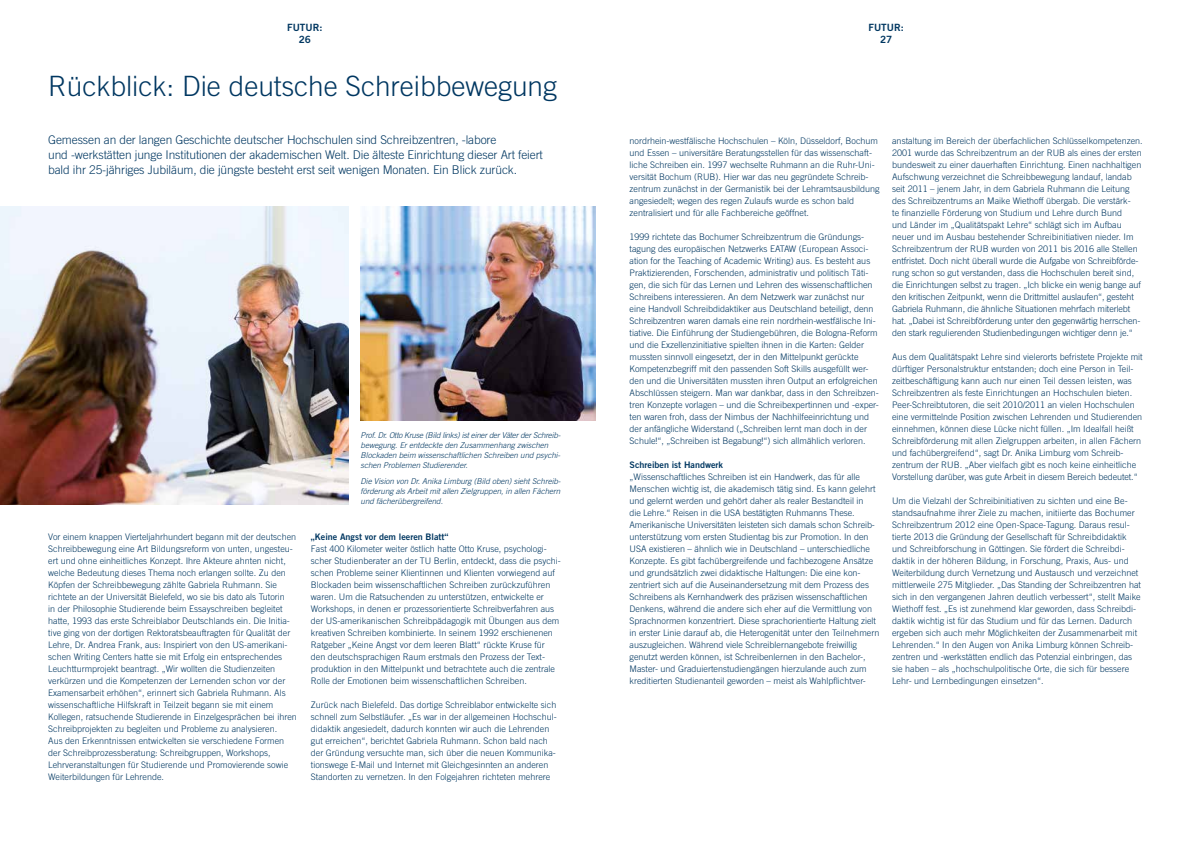
<style>
.page{position:relative;width:1191px;height:842px;background:#fff}
.page>*{position:absolute;margin:0;border:0;box-sizing:border-box;transform-origin:0 0}
.t1{font:300 28px "Trade Gothic";color:#003761}
.t2{font:300 12px/15px "Trade Gothic";letter-spacing:-.01em;color:#003761}
.t3{font:10px/12px "Trade Gothic Bold Two";color:#003761;text-align:center}
.t4{font:300 9px/12px "Trade Gothic";color:#003761}
.t5{font:9px "Trade Gothic Bold Two";color:#003761}
.t6{font:italic 300 8px/10px "Trade Gothic";color:#003761}
</style>
<div class="page">
<img style="left:0;top:207px;width:348px;height:297px">
<img style="left:360px;top:207px;width:235px;height:213px">
<p class="t3" style="left:287px;top:21px;width:37px">FUTUR:<br>26</p>
<p class="t3" style="left:868px;top:21px;width:37px">FUTUR:<br>27</p>
<h1 class="t1" style="left:48px;top:69px;width:510px">Rückblick: Die deutsche Schreibbewegung</h1>
<p class="t2" style="left:48px;top:132px;width:496px">Gemessen an der langen Geschichte deutscher Hochschulen sind Schreibzentren, -labore<br>und -werkstätten junge Institutionen der akademischen Welt. Die älteste Einrichtung dieser Art feiert bald ihr 25-jähriges Jubiläum, die jüngste besteht erst seit wenigen Monaten. Ein Blick zurück.</p>
<p class="t4" style="left:48px;top:531px;width:250px">Vor einem knappen Vierteljahrhundert begann mit der deutschen Schreibbewegung eine Art Bildungsreform von unten, ungesteu&shy;ert und ohne einheitliches Konzept. Ihre Akteure ahnten nicht, welche Bedeutung dieses Thema noch erlangen sollte. Zu den Köpfen der Schreibbewegung zählte Gabriela Ruhmann. Sie richtete an der Universität Bielefeld, wo sie bis dato als Tutorin<br>in der Philosophie Studierende beim Essayschreiben begleitet hatte, 1993 das erste Schreiblabor Deutschlands ein. Die Initia&shy;tive ging von der dortigen Rektoratsbeauftragten für Qualität der Lehre, Dr. Andrea Frank, aus: Inspiriert von den US-amerikani&shy;schen Writing Centers hatte sie mit Erfolg ein entsprechendes Leuchtturmprojekt beantragt. „Wir wollten die Studienzeiten verkürzen und die Kompetenzen der Lernenden schon vor der Examensarbeit erhöhen“, erinnert sich Gabriela Ruhmann. Als wissenschaftliche Hilfskraft in Teilzeit begann sie mit einem Kollegen, ratsuchende Studierende in Einzelgesprächen bei ihren Schreibprojekten zu begleiten und Probleme zu analysieren.<br>Aus den Erkenntnissen entwickelten sie verschiedene Formen der Schreibprozessberatung: Schreibgruppen, Workshops, Lehrveranstaltungen für Studierende und Promovierende sowie Weiterbildungen für Lehrende.</p>
<p class="t6" style="left:360px;top:430px;width:201px">Prof. Dr. Otto Kruse (Bild links) ist einer der Väter der Schreib&shy;bewegung. Er entdeckte den Zusammenhang zwischen Blockaden beim wissenschaftlichen Schreiben und psychi&shy;schen Problemen Studierender.</p>
<p class="t6" style="left:360px;top:476px;width:202px;text-align:justify">Die Vision von Dr. Anika Limburg (Bild oben) sieht Schreib&shy;förderung als Arbeit mit allen Zielgruppen, in allen Fächern und fächerübergreifend.</p>
<p class="t5" style="left:311px;top:531px;width:139px">„Keine Angst vor dem leeren Blatt“</p>
<p class="t4" style="left:311px;top:543px;width:252px">Fast 400 Kilometer weiter östlich hatte Otto Kruse, psychologi&shy;scher Studienberater an der TU Berlin, entdeckt, dass die psychi&shy;schen Probleme seiner Klientinnen und Klienten vorwiegend auf Blockaden beim wissenschaftlichen Schreiben zurückzuführen waren. Um die Ratsuchenden zu unterstützen, entwickelte er Workshops, in denen er prozessorientierte Schreibverfahren aus der US-amerikanischen Schreibpädagogik mit Übungen aus dem kreativen Schreiben kombinierte. In seinem 1992 erschienenen Ratgeber „Keine Angst vor dem leeren Blatt“ rückte Kruse für den deutschsprachigen Raum erstmals den Prozess der Text&shy;produktion in den Mittelpunkt und betrachtete auch die zentrale Rolle der Emotionen beim wissenschaftlichen Schreiben.</p>
<p class="t4" style="left:311px;top:699px;width:247px">Zurück nach Bielefeld. Das dortige Schreiblabor entwickelte sich schnell zum Selbstläufer. „Es war in der allgemeinen Hochschul&shy;didaktik angesiedelt, dadurch konnten wir auch die Lehrenden gut erreichen“, berichtet Gabriela Ruhmann. Schon bald nach der Gründung versuchte man, sich über die neuen Kommunika&shy;tionswege E-Mail und Internet mit Gleichgesinnten an anderen Standorten zu vernetzen. In den Folgejahren richteten mehrere</p>
<p class="t4" style="left:629px;top:135px;width:252px">nordrhein-westfälische Hochschulen – Köln, Düsseldorf, Bochum und Essen – universitäre Beratungsstellen für das wissenschaft&shy;liche Schreiben ein. 1997 wechselte Ruhmann an die Ruhr-Uni&shy;versität Bochum (RUB). Hier war das neu gegründete Schreib&shy;zentrum zunächst in der Germanistik bei der Lehramtsausbildung angesiedelt; wegen des regen Zulaufs wurde es schon bald zentralisiert und für alle Fachbereiche geöffnet.</p>
<p class="t4" style="left:629px;top:231px;width:251px">1999 richtete das Bochumer Schreibzentrum die Gründungs&shy;tagung des europäischen Netzwerks EATAW (European Associ&shy;ation for the Teaching of Academic Writing) aus. Es besteht aus Praktizierenden, Forschenden, administrativ und politisch Täti&shy;gen, die sich für das Lernen und Lehren des wissenschaftlichen Schreibens interessieren. An dem Netzwerk war zunächst nur eine Handvoll Schreibdidaktiker aus Deutschland beteiligt, denn Schreibzentren waren damals eine rein nordrhein-westfälische Ini&shy;tiative. Die Einführung der Studiengebühren, die Bologna-Reform und die Exzellenzinitiative spielten ihnen in die Karten: Gelder mussten sinnvoll eingesetzt, der in den Mittelpunkt gerückte Kompetenzbegriff mit den passenden Soft Skills ausgefüllt wer&shy;den und die Universitäten mussten ihren Output an erfolgreichen Abschlüssen steigern. Man war dankbar, dass in den Schreibzen&shy;tren Konzepte vorlagen – und die Schreibexpertinnen und -exper&shy;ten waren froh, dass der Nimbus der Nachhilfeeinrichtung und der anfängliche Widerstand („Schreiben lernt man doch in der Schule!“, „Schreiben ist Begabung!“) sich allmählich verloren.</p>
<p class="t5" style="left:629px;top:459px;width:95px">Schreiben ist Handwerk</p>
<p class="t4" style="left:629px;top:471px;width:251px">„Wissenschaftliches Schreiben ist ein Handwerk, das für alle Menschen wichtig ist, die akademisch tätig sind. Es kann gelehrt und gelernt werden und gehört daher als realer Bestandteil in<br>die Lehre.“ Reisen in die USA bestätigten Ruhmanns These.<br>Amerikanische Universitäten leisteten sich damals schon Schreib&shy;unterstützung vom ersten Studientag bis zur Promotion. In den USA existieren – ähnlich wie in Deutschland – unterschiedliche Konzepte. Es gibt fachübergreifende und fachbezogene Ansätze und grundsätzlich zwei didaktische Haltungen: Die eine kon&shy;zentriert sich auf die Auseinandersetzung mit dem Prozess des Schreibens als Kernhandwerk des präzisen wissenschaftlichen Denkens, während die andere sich eher auf die Vermittlung von Sprachnormen konzentriert. Diese sprachorientierte Haltung zielt in erster Linie darauf ab, die Heterogenität unter den Teilnehmern auszugleichen. Während viele Schreiblernangebote freiwillig genutzt werden können, ist Schreibenlernen in den Bachelor-, Master- und Graduiertenstudiengängen hierzulande auch zum kreditierten Studienanteil geworden – meist als Wahlpflichtver-</p>
<p class="t4" style="left:892px;top:135px;width:252px">anstaltung im Bereich der überfachlichen Schlüsselkompetenzen.<br>2001 wurde das Schreibzentrum an der RUB als eines der ersten bundesweit zu einer dauerhaften Einrichtung. Einen nachhaltigen Aufschwung verzeichnet die Schreibbewegung landauf, landab seit 2011 – jenem Jahr, in dem Gabriela Ruhmann die Leitung des Schreibzentrums an Maike Wiethoff übergab. Die verstärk-<br>te finanzielle Förderung von Studium und Lehre durch Bund<br>und Länder im „Qualitätspakt Lehre“ schlägt sich im Aufbau neuer und im Ausbau bestehender Schreibinitiativen nieder. Im Schreibzentrum der RUB wurden von 2011 bis 2016 alle Stellen entfristet. Doch nicht überall wurde die Aufgabe von Schreibförde&shy;rung schon so gut verstanden, dass die Hochschulen bereit sind, die Einrichtungen selbst zu tragen. „Ich blicke ein wenig bange auf den kritischen Zeitpunkt, wenn die Drittmittel auslaufen“, gesteht Gabriela Ruhmann, die ähnliche Situationen mehrfach miterlebt hat. „Dabei ist Schreibförderung unter den gegenwärtig herrschen&shy;den stark regulierenden Studienbedingungen wichtiger denn je.“</p>
<p class="t4" style="left:892px;top:350px;width:252px">Aus dem Qualitätspakt Lehre sind vielerorts befristete Projekte mit dürftiger Personalstruktur entstanden; doch eine Person in Teil&shy;zeitbeschäftigung kann auch nur einen Teil dessen leisten, was Schreibzentren als feste Einrichtungen an Hochschulen bieten.<br>Peer-Schreibtutoren, die seit 2010/2011 an vielen Hochschulen eine vermittelnde Position zwischen Lehrenden und Studierenden einnehmen, können diese Lücke nicht füllen. „Im Idealfall heißt Schreibförderung mit allen Zielgruppen arbeiten, in allen Fächern und fachübergreifend“, sagt Dr. Anika Limburg vom Schreib&shy;zentrum der RUB. „Aber vielfach gibt es noch keine einheitliche Vorstellung darüber, was gute Arbeit in diesem Bereich bedeutet.“</p>
<p class="t4" style="left:892px;top:494px;width:250px">Um die Vielzahl der Schreibinitiativen zu sichten und eine Be&shy;standsaufnahme ihrer Ziele zu machen, initiierte das Bochumer Schreibzentrum 2012 eine Open-Space-Tagung. Daraus resul&shy;tierte 2013 die Gründung der Gesellschaft für Schreibdidaktik und Schreibforschung in Göttingen. Sie fördert die Schreibdi&shy;daktik in der höheren Bildung, in Forschung, Praxis, Aus- und Weiterbildung durch Vernetzung und Austausch und verzeichnet mittlerweile 275 Mitglieder. „Das Standing der Schreibzentren hat sich in den vergangenen Jahren deutlich verbessert“, stellt Maike Wiethoff fest. „Es ist zunehmend klar geworden, dass Schreibdi&shy;daktik wichtig ist für das Studium und für das Lernen. Dadurch ergeben sich auch mehr Möglichkeiten der Zusammenarbeit mit Lehrenden.“ In den Augen von Anika Limburg können Schreib&shy;zentren und -werkstätten endlich das Potenzial einbringen, das sie haben – als „hochschulpolitische Orte, die sich für bessere Lehr- und Lernbedingungen einsetzen“.</p>
</div>
